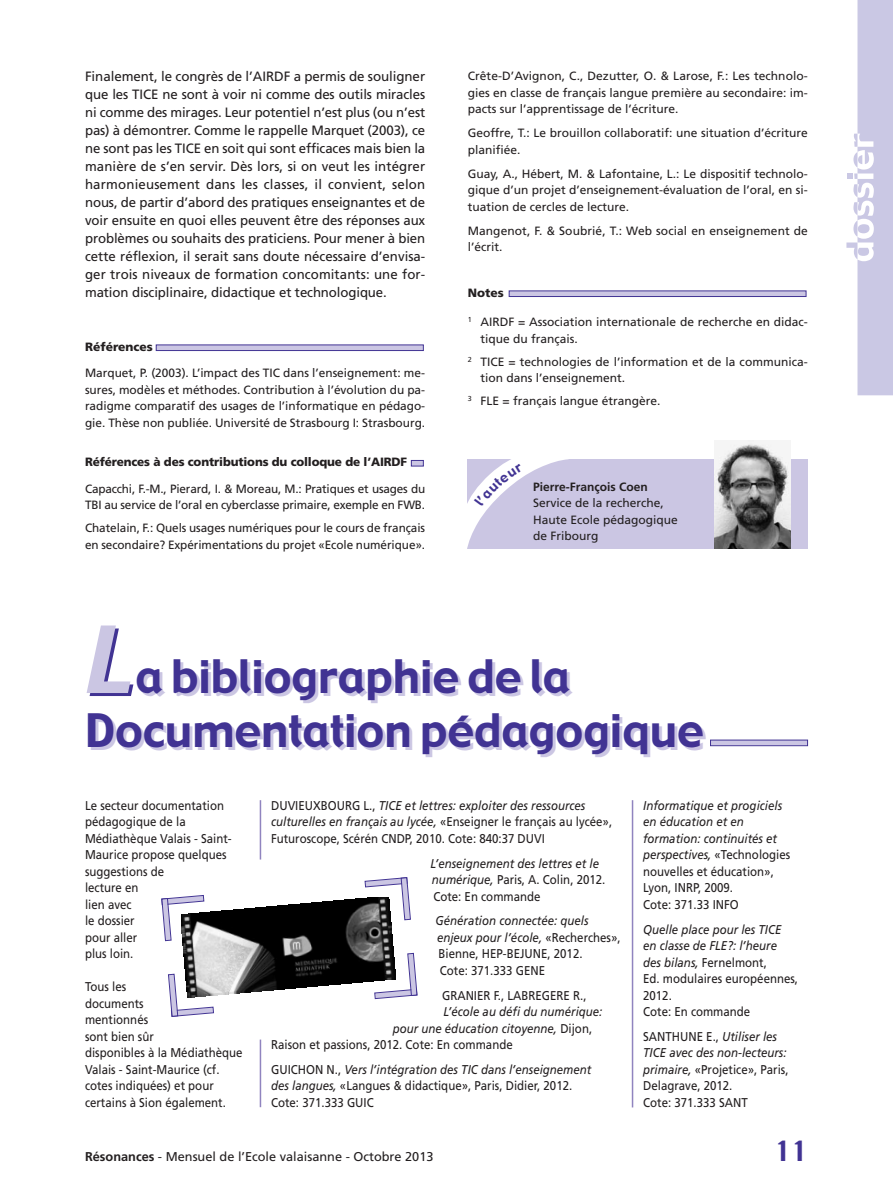
<style>
.page{position:relative;width:893px;height:1191px;background:#fff}
.page>*{position:absolute;margin:0;border:0;box-sizing:border-box;transform-origin:0 0}
.t1{font:45px/54px "Gadget";color:#413393}
.t2{font:27px "Gadget";color:#413393}
.t3{font:13.5px/18px "Frutiger";letter-spacing:-.01em;color:#231f20;text-align:justify}
.t4{font:12.75px/16.5px "Frutiger";color:#231f20;scale:.9 1}
.t5{font:italic 12.75px/16.5px "Frutiger";color:#231f20;scale:.9 1}
.t6{font:12.75px "Frutiger";color:#231f20}
.t7{font:12px/16.5px "Frutiger";color:#231f20}
.t8{font:900 12px "Frutiger";letter-spacing:-.01em;color:#231f20}
.t9{font:700 12px "Frutiger";color:#231f20}
.s1{font-style:italic;font-size:90px;color:#cbc6e3}
.s2{font-style:italic}
.s3{font-style:normal}
.s4{font-weight:700}
</style>
<div class="page">
<svg style="left:846px;top:0;width:47px;height:395px"></svg>
<div style="left:157px;top:345px;width:266px;height:5px;background:#cbc6e3"></div>
<div style="left:156px;top:344px;width:268px;height:7px;border:1px solid #413393"></div>
<div style="left:412px;top:461px;width:11px;height:5px;background:#cbc6e3"></div>
<div style="left:411px;top:460px;width:13px;height:6px;border:1px solid #413393"></div>
<div style="left:509px;top:291px;width:297px;height:5px;background:#cbc6e3"></div>
<div style="left:509px;top:290px;width:297px;height:7px;border:1px solid #413393"></div>
<div style="left:468px;top:459px;width:340px;height:90px;background:#cbc6e3"></div>
<img style="left:714px;top:441px;width:77px;height:108px">
<hr style="left:260px;top:800px;width:1px;height:59px;background:#9084bf">
<hr style="left:260px;top:1039px;width:1px;height:68px;background:#9084bf">
<hr style="left:632px;top:800px;width:1px;height:307px;background:#9084bf">
<svg style="left:161px;top:877px;width:257px;height:140px"></svg>
<div style="left:711px;top:740px;width:96px;height:5px;background:#cbc6e3"></div>
<div style="left:710px;top:739px;width:98px;height:7px;border:1px solid #413393"></div>
<svg style="left:467px;top:459px;width:101px;height:90px"></svg>
<p class="t3" style="left:85px;top:68px;width:342px">Finalement, le congrès de l’AIRDF a permis de souligner que les TICE ne sont à voir ni comme des outils miracles ni comme des mirages. Leur potentiel n’est plus (ou n’est pas) à démontrer. Comme le rappelle Marquet (2003), ce ne sont pas les TICE en soit qui sont efficaces mais bien la manière de s’en servir. Dès lors, si on veut les intégrer harmonieusement dans les classes, il convient, selon nous, de partir d’abord des pratiques enseignantes et de voir ensuite en quoi elles peuvent être des réponses aux problèmes ou souhaits des praticiens. Pour mener à bien cette réflexion, il serait sans doute nécessaire d’envisa&shy;ger trois niveaux de formation concomitants: une for&shy;mation disciplinaire, didactique et technologique.</p>
<p class="t8" style="left:85px;top:342px;width:69px">Références</p>
<p class="t7" style="left:85px;top:366px;width:342px;text-align:justify">Marquet, P. (2003). L’impact des TIC dans l’enseignement: me&shy;sures, modèles et méthodes. Contribution à l’évolution du pa&shy;radigme comparatif des usages de l’informatique en pédago&shy;gie. Thèse non publiée. Université de Strasbourg I: Strasbourg.</p>
<p class="t8" style="left:85px;top:457px;width:324px">Références à des contributions du colloque de l’AIRDF</p>
<p class="t7" style="left:85px;top:481px;width:342px">Capacchi, F.-M., Pierard, I. &amp; Moreau, M.: Pratiques et usages du<br>TBI au service de l’oral en cyberclasse primaire, exemple en FWB.</p>
<p class="t7" style="left:85px;top:520px;width:342px">Chatelain, F.: Quels usages numériques pour le cours de français en secondaire? Expérimentations du projet «Ecole numérique».</p>
<p class="t7" style="left:468px;top:69px;width:342px;text-align:justify">Crête-D’Avignon, C., Dezutter, O. &amp; Larose, F.: Les technolo&shy;gies en classe de français langue première au secondaire: im&shy;pacts sur l’apprentissage de l’écriture.</p>
<p class="t7" style="left:468px;top:126px;width:342px">Geoffre, T.: Le brouillon collaboratif: une situation d’écriture planifiée.</p>
<p class="t7" style="left:468px;top:166px;width:342px;text-align:justify">Guay, A., Hébert, M. &amp; Lafontaine, L.: Le dispositif technolo&shy;gique d’un projet d’enseignement-évaluation de l’oral, en si&shy;tuation de cercles de lecture.</p>
<p class="t7" style="left:468px;top:223px;width:342px">Mangenot, F. &amp; Soubrié, T.: Web social en enseignement de l’écrit.</p>
<p class="t8" style="left:468px;top:288px;width:38px">Notes</p>
<p class="t7" style="left:480px;top:315px;width:329px;text-indent:-13px"><sup>1</sup> AIRDF = Association internationale de recherche en didac&shy;tique du français.</p>
<p class="t7" style="left:480px;top:354px;width:329px;text-indent:-13px"><sup>2</sup> TICE = technologies de l’information et de la communica&shy;tion dans l’enseignement.</p>
<p class="t7" style="left:468px;top:393px;width:194px"><sup>3</sup> FLE = français langue étrangère.</p>
<p class="t9" style="left:533px;top:481px;width:116px">Pierre-François Coen</p>
<p class="t7" style="left:533px;top:495px;width:146px">Service de la recherche,<br>Haute Ecole pédagogique de Fribourg</p>
<h1 class="t1" style="left:81px;top:652px;width:625px"><span class="s1">L</span>a bibliographie de la<br>Documentation pédagogique</h1>
<p class="t4" style="left:85px;top:798px;width:164px">Le secteur documentation pédagogique de la<br>Médiathèque Valais - Saint-<br>Maurice propose quelques suggestions de<br>lecture en<br>lien avec<br>le dossier<br>pour aller<br>plus loin.</p>
<p class="t4" style="left:85px;top:979px;width:176px">Tous les<br>documents<br>mentionnés<br>sont bien sûr<br>disponibles à la Médiathèque<br>Valais - Saint-Maurice (cf. cotes indiquées) et pour certains à Sion également.</p>
<p class="t4" style="left:271px;top:798px;width:380px">DUVIEUXBOURG L., <span class="s2">TICE et lettres: exploiter des ressources culturelles en français au lycée,</span> «Enseigner le français au lycée»,<br>Futuroscope, Scérén CNDP, 2010. Cote: 840:37 DUVI</p>
<p class="t5" style="left:430px;top:856px;width:196px">L’enseignement des lettres et le numérique, <span class="s3">Paris, A. Colin, 2012.<br>Cote: En commande</span></p>
<p class="t4" style="left:436px;top:913px;width:207px"><span class="s2">Génération connectée: quels enjeux pour l’école,</span> «Recherches»,<br>Bienne, HEP-BEJUNE, 2012.<br>Cote: 371.333 GENE</p>
<p class="t4" style="left:442px;top:988px;width:162px">GRANIER F., LABREGERE R.,</p>
<p class="t5" style="left:443px;top:1004px;width:178px">L’école au défi du numérique:</p>
<p class="t5" style="left:393px;top:1021px;width:223px">pour une éducation citoyenne, <span class="s3">Dijon,</span></p>
<p class="t4" style="left:271px;top:1037px;width:270px">Raison et passions, 2012. Cote: En commande</p>
<p class="t4" style="left:271px;top:1062px;width:357px">GUICHON N., <span class="s2">Vers l’intégration des TIC dans l’enseignement des langues,</span> «Langues &amp; didactique», Paris, Didier, 2012.<br>Cote: 371.333 GUIC</p>
<p class="t5" style="left:643px;top:798px;width:165px">Informatique et progiciels en éducation et en formation: continuités et perspectives, <span class="s3">«Technologies nouvelles et éducation»,<br>Lyon, INRP, 2009.<br>Cote: 371.33 INFO</span></p>
<p class="t4" style="left:643px;top:922px;width:174px"><span class="s2">Quelle place pour les TICE en classe de FLE?: l’heure des bilans,</span> Fernelmont,<br>Ed. modulaires européennes,<br>2012.<br>Cote: En commande</p>
<p class="t4" style="left:643px;top:1029px;width:163px">SANTHUNE E., <span class="s2">Utiliser les<br>TICE avec des non-lecteurs: primaire,</span> «Projetice», Paris,<br>Delagrave, 2012.<br>Cote: 371.333 SANT</p>
<p class="t6" style="left:85px;top:1151px;width:350px"><span class="s4">Résonances</span> - Mensuel de l’Ecole valaisanne - Octobre 2013</p>
<h2 class="t2" style="left:774px;top:1141px;width:35px">11</h2>
</div>
